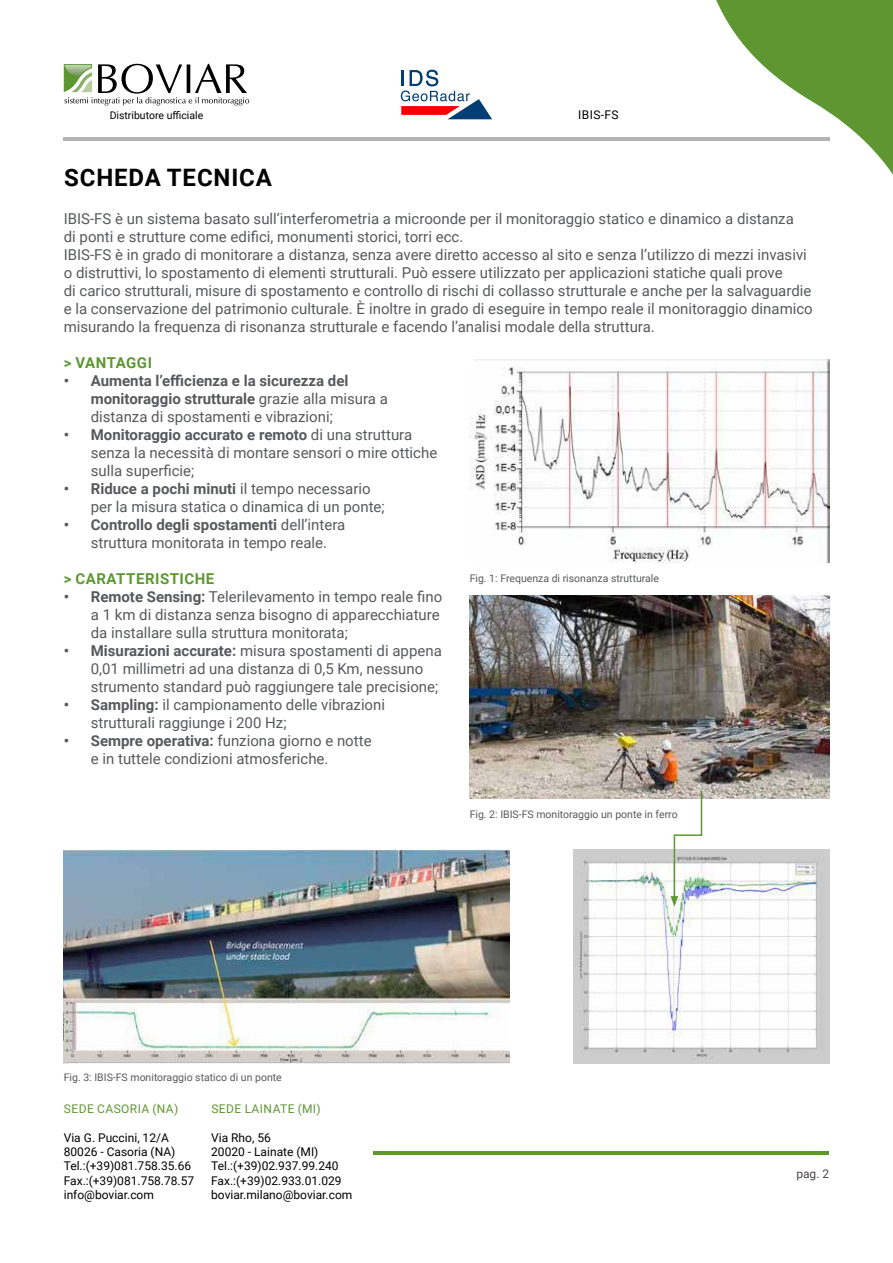
<style>
.page{position:relative;width:893px;height:1263px;background:#fff}
.page>*{position:absolute;margin:0;border:0;box-sizing:border-box;transform-origin:0 0}
.t1{font:700 24px "Roboto";letter-spacing:.035em;color:#000}
.t2{font:15px/18px "Roboto";color:#58595b}
.t3{font:700 15px/18px "Roboto";color:#58595b}
.t4{font:700 15px "Roboto";letter-spacing:.035em;color:#5e9732}
.t5{font:12px/14.4px "Roboto";color:#000}
.t6{font:12px "Roboto";letter-spacing:.035em;color:#5e9732}
.t7{font:12px "Roboto";color:#4c4649}
.t8{font:10.5px "Roboto";color:#58595b}
.t9{font:10.5px "Roboto";color:#000}
.s1{font-weight:400}
.s2{font-weight:700}
</style>
<div class="page">
<hr style="left:373px;top:1151px;width:456px;height:3px;background:#5e9732">
<svg style="left:707px;top:0;width:186px;height:175px"></svg>
<hr style="left:64px;top:137px;width:766px;height:3px;background:#b3b3b3">
<svg style="left:401px;top:70px;width:91px;height:49px"></svg>
<svg style="left:64px;top:64px;width:185px;height:42px"></svg>
<img style="left:470px;top:360px;width:359px;height:202px">
<img style="left:470px;top:596px;width:359px;height:202px">
<img style="left:64px;top:849px;width:445px;height:215px">
<img style="left:574px;top:849px;width:255px;height:215px">
<svg style="left:671px;top:789px;width:32px;height:118px"></svg>
<p class="t9" style="left:110px;top:108px;width:95px">Distributore ufficiale</p>
<h1 class="t1" style="left:64px;top:160px;width:209px">SCHEDA TECNICA</h1>
<p class="t5" style="left:578px;top:107px;width:42px">IBIS-FS</p>
<p class="t2" style="left:64px;top:209px;width:751px">IBIS-FS è un sistema basato sull’interferometria a microonde per il monitoraggio statico e dinamico a distanza<br>di ponti e strutture come edifici, monumenti storici, torri ecc.<br>IBIS-FS è in grado di monitorare a distanza, senza avere diretto accesso al sito e senza l’utilizzo di mezzi invasivi o distruttivi, lo spostamento di elementi strutturali. Può essere utilizzato per applicazioni statiche quali prove<br>di carico strutturali, misure di spostamento e controllo di rischi di collasso strutturale e anche per la salvaguardie e la conservazione del patrimonio culturale. È inoltre in grado di eseguire in tempo reale il monitoraggio dinamico misurando la frequenza di risonanza strutturale e facendo l’analisi modale della struttura.</p>
<p class="t4" style="left:64px;top:352px;width:90px">&gt; VANTAGGI</p>
<p class="t3" style="left:91px;top:371px;width:299px;text-indent:-27px">• Aumenta l’efficienza e la sicurezza del monitoraggio strutturale <span class="s1">grazie alla misura a distanza di spostamenti e vibrazioni;</span></p>
<p class="t2" style="left:91px;top:425px;width:348px;text-indent:-27px"><span class="s2">• Monitoraggio accurato e remoto</span> di una struttura senza la necessità di montare sensori o mire ottiche sulla superficie;</p>
<p class="t2" style="left:91px;top:479px;width:295px;text-indent:-27px"><span class="s2">• Riduce a pochi minuti</span> il tempo necessario per la misura statica o dinamica di un ponte;</p>
<p class="t2" style="left:64px;top:515px;width:283px;text-align:center"><span class="s2">• Controllo degli spostamenti</span> dell’intera struttura monitorata in tempo reale.</p>
<p class="t4" style="left:64px;top:568px;width:152px">&gt; CARATTERISTICHE</p>
<p class="t2" style="left:91px;top:587px;width:353px;text-indent:-27px"><span class="s2">• Remote Sensing:</span> Telerilevamento in tempo reale fino a 1 km di distanza senza bisogno di apparecchiature da installare sulla struttura monitorata;</p>
<p class="t2" style="left:91px;top:641px;width:353px;text-indent:-27px"><span class="s2">• Misurazioni accurate:</span> misura spostamenti di appena<br>0,01 millimetri ad una distanza di 0,5 Km, nessuno strumento standard può raggiungere tale precisione;</p>
<p class="t2" style="left:91px;top:695px;width:296px;text-indent:-27px"><span class="s2">• Sampling:</span> il campionamento delle vibrazioni strutturali raggiunge i 200 Hz;</p>
<p class="t2" style="left:91px;top:731px;width:282px;text-indent:-27px"><span class="s2">• Sempre operativa:</span> funziona giorno e notte e in tuttele condizioni atmosferiche.</p>
<p class="t8" style="left:470px;top:571px;width:191px">Fig. 1: Frequenza di risonanza strutturale</p>
<p class="t8" style="left:64px;top:1070px;width:220px">Fig. 3: IBIS-FS monitoraggio statico di un ponte</p>
<p class="t6" style="left:64px;top:1100px;width:116px">SEDE CASORIA (NA)</p>
<p class="t5" style="left:64px;top:1129px;width:132px">Via G. Puccini, 12/A<br>80026 - Casoria (NA)<br>Tel.:(+39)081.758.35.66<br>Fax.:(+39)081.758.78.57 info@boviar.com</p>
<p class="t6" style="left:211px;top:1100px;width:111px">SEDE LAINATE (MI)</p>
<p class="t5" style="left:211px;top:1129px;width:143px">Via Rho, 56<br>20020 - Lainate (MI)<br>Tel.:(+39)02.937.99.240<br>Fax.:(+39)02.933.01.029 boviar.milano@boviar.com</p>
<p class="t8" style="left:470px;top:807px;width:209px">Fig. 2: IBIS-FS monitoraggio un ponte in ferro</p>
<p class="t7" style="left:796px;top:1165px;width:34px">pag. 2</p>
</div>
